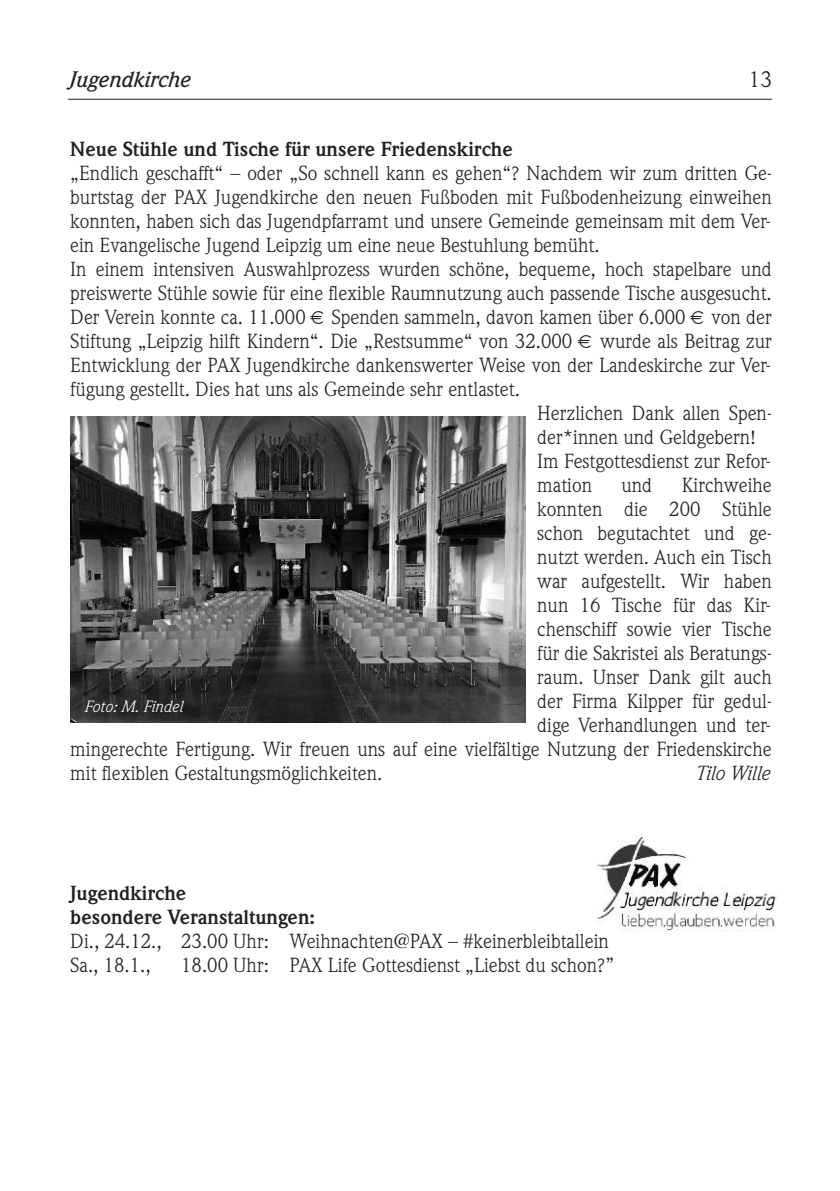
<style>
.page{position:relative;width:840px;height:1191px;background:#fff}
.page>*{position:absolute;margin:0;border:0;box-sizing:border-box;transform-origin:0 0}
.t1{font:italic 500 22px "Weidemann";color:#231f20}
.t2{font:22px "Weidemann";color:#231f20}
.t3{font:20px/24px "Weidemann";color:#231f20}
.t4{font:700 20px/24px "Weidemann";color:#231f20}
.t5{font:italic 20px "Weidemann";color:#231f20}
.t6{font:italic 16px "Weidemann";color:#fff}
</style>
<div class="page">
<img style="left:596px;top:836px;width:181px;height:95px">
<hr style="left:68px;top:99px;width:703px;height:1px;background:#231f20">
<img style="left:70px;top:417px;width:455px;height:306px">
<p class="t1" style="left:70px;top:71px;width:122px">Jugendkirche</p>
<p class="t2" style="left:748px;top:71px;width:24px">13</p>
<p class="t4" style="left:70px;top:139px;width:444px">Neue Stühle und Tische für unsere Friedenskirche</p>
<p class="t3" style="left:70px;top:163px;width:702px">„Endlich geschafft“ – oder „So schnell kann es gehen“? Nachdem wir zum dritten Ge&shy;burtstag der PAX Jugendkirche den neuen Fußboden mit Fußbodenheizung einweihen konnten, haben sich das Jugendpfarramt und unsere Gemeinde gemeinsam mit dem Ver&shy;ein Evangelische Jugend Leipzig um eine neue Bestuhlung bemüht.<br>In einem intensiven Auswahlprozess wurden schöne, bequeme, hoch stapelbare und preiswerte Stühle sowie für eine flexible Raumnutzung auch passende Tische ausgesucht.<br>Der Verein konnte ca. 11.000</p>
<p class="t3" style="left:331px;top:307px;width:355px">Spenden sammeln, davon kamen über 6.000</p>
<p class="t3" style="left:711px;top:307px;width:62px">von der</p>
<p class="t3" style="left:70px;top:331px;width:503px">Stiftung „Leipzig hilft Kindern“. Die „Restsumme“ von 32.000</p>
<p class="t3" style="left:600px;top:331px;width:173px">wurde als Beitrag zur</p>
<p class="t3" style="left:70px;top:355px;width:701px">Entwicklung der PAX Jugendkirche dankenswerter Weise von der Landeskirche zur Ver-</p>
<p class="t3" style="left:70px;top:379px;width:451px">fügung gestellt. Dies hat uns als Gemeinde sehr entlastet.</p>
<p class="t3" style="left:537px;top:403px;width:236px">Herzlichen Dank allen Spen-</p>
<p class="t3" style="left:537px;top:427px;width:220px">der*innen und Geldgebern!</p>
<p class="t3" style="left:537px;top:451px;width:235px">Im Festgottesdienst zur Refor-</p>
<p class="t3" style="left:537px;top:475px;width:56px">mation</p>
<p class="t3" style="left:621px;top:475px;width:32px">und</p>
<p class="t3" style="left:681px;top:475px;width:92px">Kirchweihe</p>
<p class="t3" style="left:537px;top:499px;width:236px">konnten die 200 Stühle</p>
<p class="t3" style="left:537px;top:523px;width:236px">schon begutachtet und ge-</p>
<p class="t3" style="left:537px;top:547px;width:236px">nutzt werden. Auch ein Tisch</p>
<p class="t3" style="left:537px;top:571px;width:236px">war aufgestellt. Wir haben</p>
<p class="t3" style="left:537px;top:595px;width:235px">nun 16 Tische für das Kir-</p>
<p class="t3" style="left:537px;top:619px;width:236px">chenschiff sowie vier Tische</p>
<p class="t3" style="left:537px;top:643px;width:236px">für die Sakristei als Beratungs-</p>
<p class="t3" style="left:537px;top:667px;width:236px">raum. Unser Dank gilt auch</p>
<p class="t3" style="left:537px;top:691px;width:236px">der Firma Kilpper für gedul-</p>
<p class="t3" style="left:537px;top:715px;width:235px">dige Verhandlungen und ter-</p>
<p class="t3" style="left:70px;top:739px;width:702px">mingerechte Fertigung. Wir freuen uns auf eine vielfältige Nutzung der Friedenskirche</p>
<p class="t3" style="left:70px;top:763px;width:313px">mit flexiblen Gestaltungsmöglichkeiten.</p>
<p class="t5" style="left:694px;top:766px;width:76px">Tilo Wille</p>
<p class="t6" style="left:84px;top:701px;width:100px">Foto: M. Findel</p>
<p class="t4" style="left:70px;top:883px;width:246px">Jugendkirche<br>besondere Veranstaltungen:</p>
<p class="t3" style="left:70px;top:931px;width:539px">Di., 24.12., 23.00 Uhr: Weihnachten@PAX – #keinerbleibtallein<br>Sa., 18.1.,</p>
<p class="t3" style="left:181px;top:955px;width:434px">18.00 Uhr: PAX Life Gottesdienst „Liebst du schon?”</p>
</div>
